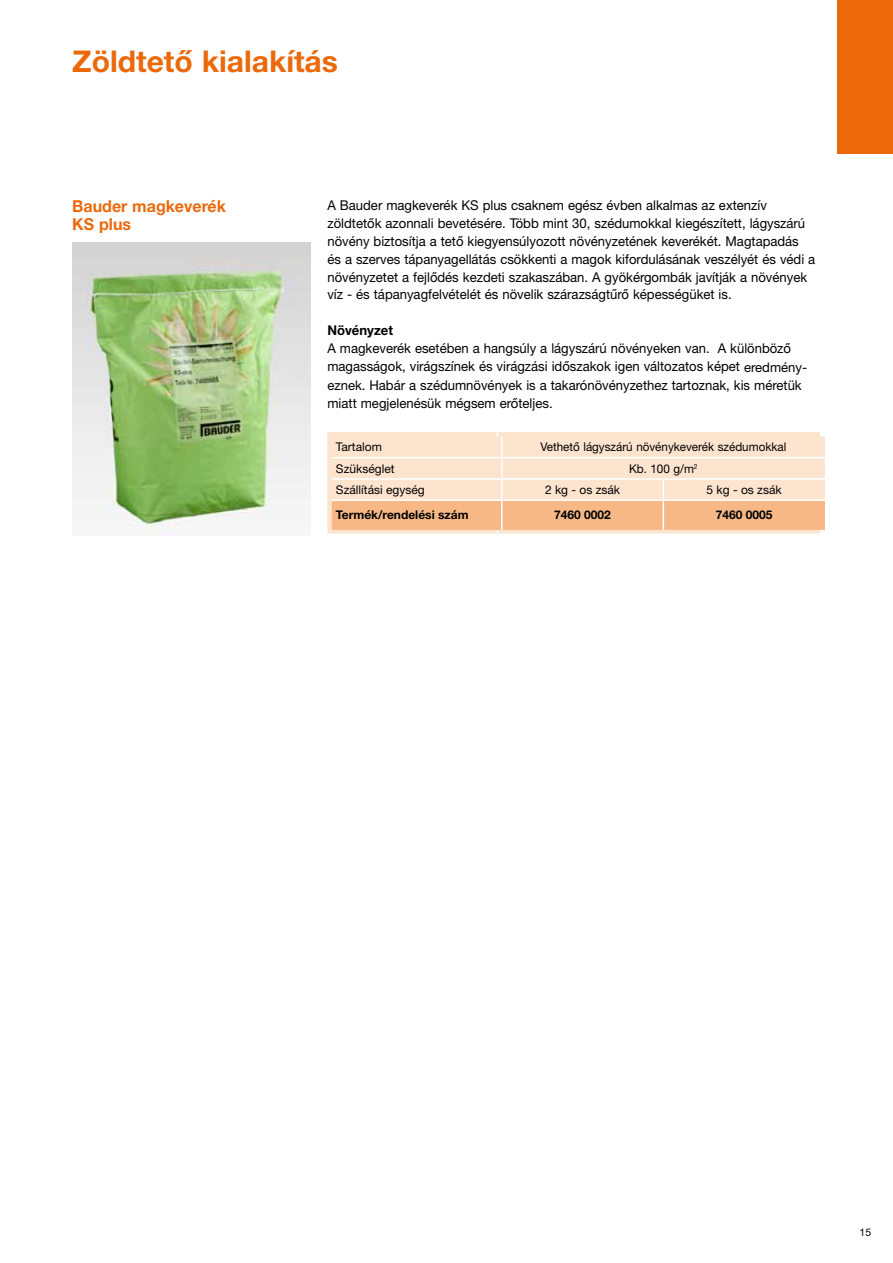
<style>
.page{position:relative;width:893px;height:1263px;background:#fff}
.page>*{position:absolute;margin:0;border:0;box-sizing:border-box;transform-origin:0 0}
.t1{font:700 30px "Helvetica Neue LT Pro";color:#eb690b}
.t2{font:700 16.5px/18px "Helvetica Neue LT Pro";color:#eb690b}
.t3{font:13.5px/18px "Helvetica Neue LT Pro";color:#000}
.t4{font:700 13.5px "Helvetica Neue LT Pro";color:#000}
.t5{font:12px "Helvetica Neue LT Pro";color:#000}
.t6{font:700 12px "Helvetica Neue LT Pro";color:#000}
.t7{font:10.5px "Helvetica Neue LT Pro";color:#000}
.s1{font-size:13.2px}
</style>
<div class="page">
<div style="left:838px;top:0;width:55px;height:153px;background:#eb690b"></div>
<div style="left:327px;top:432px;width:493px;height:101px;background:#fde4cf"></div>
<hr style="left:497px;top:432px;width:1px;height:101px;background:#fff">
<svg style="left:332px;top:436px;width:493px;height:94px;background:#fbd7ba"></svg>
<img style="left:72px;top:242px;width:238px;height:293px">
<h1 class="t1" style="left:72px;top:43px;width:267px">Zöldtető kialakítás</h1>
<p class="t2" style="left:72px;top:196px;width:155px">Bauder magkeverék<br>KS plus</p>
<p class="t3" style="left:327px;top:195px;width:489px">A Bauder magkeverék KS plus csaknem egész évben alkalmas az extenzív zöldtetők azonnali bevetésére. Több mint 30, szédumokkal kiegészített, lágyszárú növény biztosítja a tető kiegyensúlyozott növényzetének keverékét. Magtapadás és a szerves tápanyagellátás csökkenti a magok kifordulásának veszélyét és védi a növényzetet a fejlődés kezdeti szakaszában. A gyökérgombák javítják a növények víz - és tápanyagfelvételét és növelik szárazságtűrő képességüket is.</p>
<p class="t4" style="left:327px;top:322px;width:67px">Növényzet</p>
<p class="t3" style="left:327px;top:339px;width:481px">A magkeverék esetében a hangsúly a lágyszárú növényeken van. A különböző magasságok, virágszínek és virágzási időszakok igen változatos képet <span class="s1">eredmény&shy;eznek</span>. Habár a szédumnövények is a takarónövényzethez tartoznak, kis méretük miatt megjelenésük mégsem erőteljes.</p>
<p class="t5" style="left:336px;top:440px;width:48px">Tartalom</p>
<p class="t5" style="left:540px;top:440px;width:247px">Vethető lágyszárú növénykeverék szédumokkal</p>
<p class="t5" style="left:336px;top:461px;width:60px">Szükséglet</p>
<p class="t5" style="left:629px;top:461px;width:70px">Kb. 100 g/m<sup>2</sup></p>
<p class="t5" style="left:336px;top:482px;width:90px">Szállítási egység</p>
<p class="t5" style="left:545px;top:482px;width:77px">2 kg - os zsák</p>
<p class="t5" style="left:707px;top:482px;width:77px">5 kg - os zsák</p>
<p class="t6" style="left:336px;top:507px;width:134px">Termék/rendelési szám</p>
<p class="t6" style="left:554px;top:507px;width:58px">7460 0002</p>
<p class="t6" style="left:716px;top:507px;width:58px">7460 0005</p>
<p class="t7" style="left:859px;top:1226px;width:13px">15</p>
</div>
